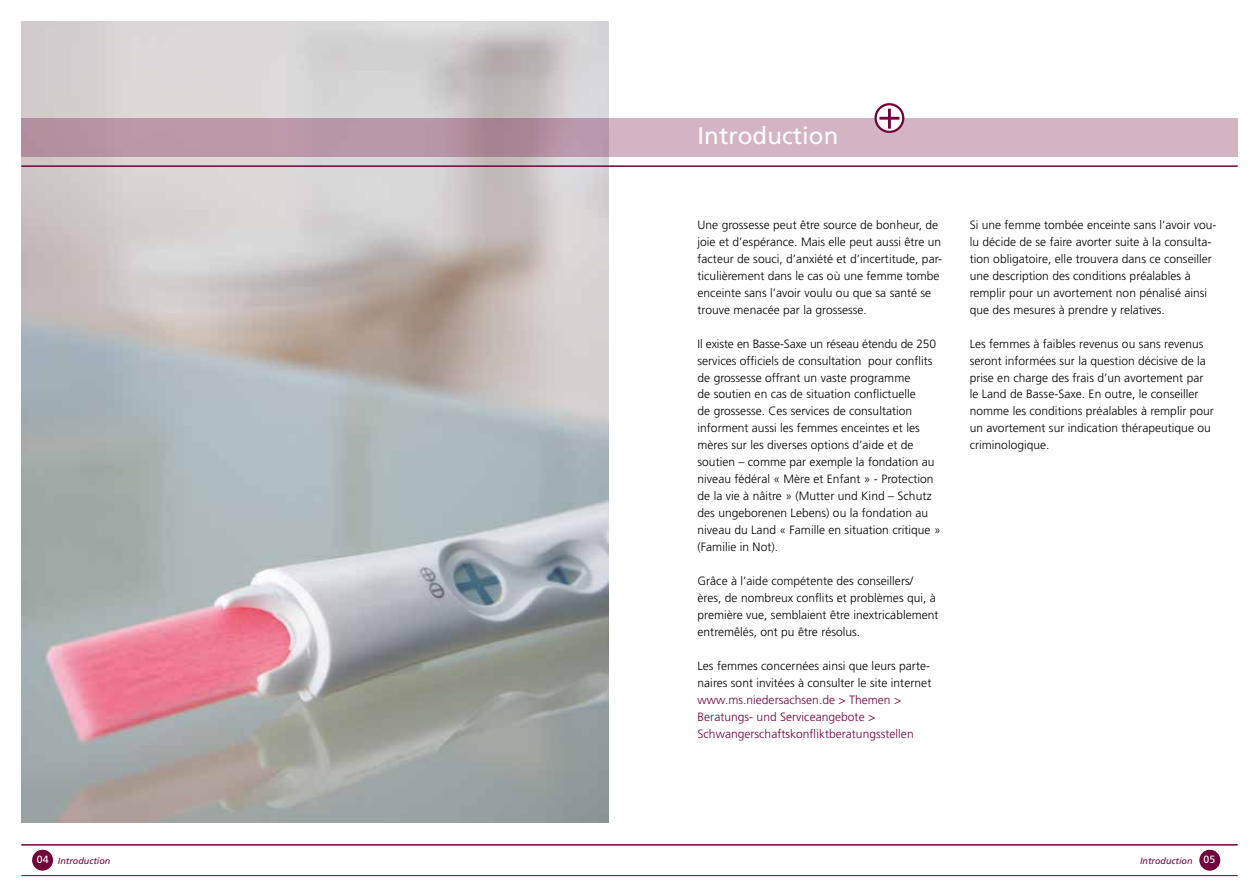
<style>
.page{position:relative;width:1259px;height:893px;background:#fff}
.page>*{position:absolute;margin:0;border:0;box-sizing:border-box;transform-origin:0 0}
.t1{font:24px "Frutiger";letter-spacing:.005em;color:#fff}
.t2{font:300 12px/17px "Frutiger";letter-spacing:.005em;color:#000}
.t3{font:300 12px/17px "Frutiger";letter-spacing:.005em;color:#71023c}
.t4{font:10.5px "Frutiger";color:#fff}
.t5{font:italic 9px "Frutiger";color:#71023c}
</style>
<div class="page">
<hr style="left:21px;top:844px;width:1216px;height:2px;background:#71023c">
<div style="left:1200px;top:850px;width:19px;height:20px;background:#71023c;border-radius:50%"></div>
<div style="left:1199px;top:850px;width:21px;height:21px;border:2px solid #71023c;border-radius:50%"></div>
<div style="left:33px;top:850px;width:19px;height:20px;background:#71023c;border-radius:50%"></div>
<div style="left:32px;top:850px;width:21px;height:21px;border:2px solid #71023c;border-radius:50%"></div>
<hr style="left:21px;top:875px;width:1216px;height:1px;background:#71023c">
<img style="left:21px;top:21px;width:587px;height:802px">
<svg style="left:21px;top:118px;width:1216px;height:38px;background:#c5a3b4"></svg>
<hr style="left:21px;top:165px;width:1216px;height:2px;background:#71023c">
<svg style="left:875px;top:104px;width:28px;height:28px"></svg>
<div style="left:874px;top:103px;width:30px;height:30px;border:2px solid #71023c;border-radius:50%"></div>
<hr style="left:888px;top:109px;width:3px;height:20px;background:#71023c">
<hr style="left:879px;top:117px;width:20px;height:3px;background:#71023c">
<h1 class="t1" style="left:697px;top:122px;width:142px">Introduction</h1>
<p class="t2" style="left:697px;top:216px;width:246px">Une grossesse peut être source de bonheur, de joie et d’espérance. Mais elle peut aussi être un facteur de souci, d’anxiété et d’incertitude, par&shy;ticulièrement dans le cas où une femme tombe enceinte sans l’avoir voulu ou que sa santé se trouve menacée par la grossesse.</p>
<p class="t2" style="left:697px;top:335px;width:245px">Il existe en Basse-Saxe un réseau étendu de 250 services officiels de consultation pour conflits de grossesse offrant un vaste programme<br>de soutien en cas de situation conflictuelle<br>de grossesse. Ces services de consultation informent aussi les femmes enceintes et les mères sur les diverses options d’aide et de soutien – comme par exemple la fondation au niveau fédéral « Mère et Enfant » - Protection de la vie à nâitre » (Mutter und Kind – Schutz des ungeborenen Lebens) ou la fondation au niveau du Land « Famille en situation critique » (Familie in Not).</p>
<p class="t2" style="left:697px;top:572px;width:242px">Grâce à l’aide compétente des conseillers/ ères, de nombreux conflits et problèmes qui, à première vue, semblaient être inextricablement entremêlés, ont pu être résolus.</p>
<p class="t2" style="left:697px;top:657px;width:235px">Les femmes concernées ainsi que leurs parte&shy;naires sont invitées à consulter le site internet</p>
<p class="t3" style="left:697px;top:691px;width:218px">www.ms.niedersachsen.de &gt; Themen &gt;<br>Beratungs- und Serviceangebote &gt;<br>Schwangerschaftskonfliktberatungsstellen</p>
<p class="t2" style="left:969px;top:216px;width:248px">Si une femme tombée enceinte sans l’avoir vou&shy;lu décide de se faire avorter suite à la consulta&shy;tion obligatoire, elle trouvera dans ce conseiller une description des conditions préalables à remplir pour un avortement non pénalisé ainsi que des mesures à prendre y relatives.</p>
<p class="t2" style="left:969px;top:335px;width:246px">Les femmes à faibles revenus ou sans revenus seront informées sur la question décisive de la prise en charge des frais d’un avortement par le Land de Basse-Saxe. En outre, le conseiller nomme les conditions préalables à remplir pour un avortement sur indication thérapeutique ou criminologique.</p>
<p class="t4" style="left:37px;top:854px;width:13px">04</p>
<p class="t4" style="left:1203px;top:854px;width:13px">05</p>
<p class="t5" style="left:58px;top:855px;width:54px">Introduction</p>
<p class="t5" style="left:1140px;top:855px;width:54px">Introduction</p>
</div>
